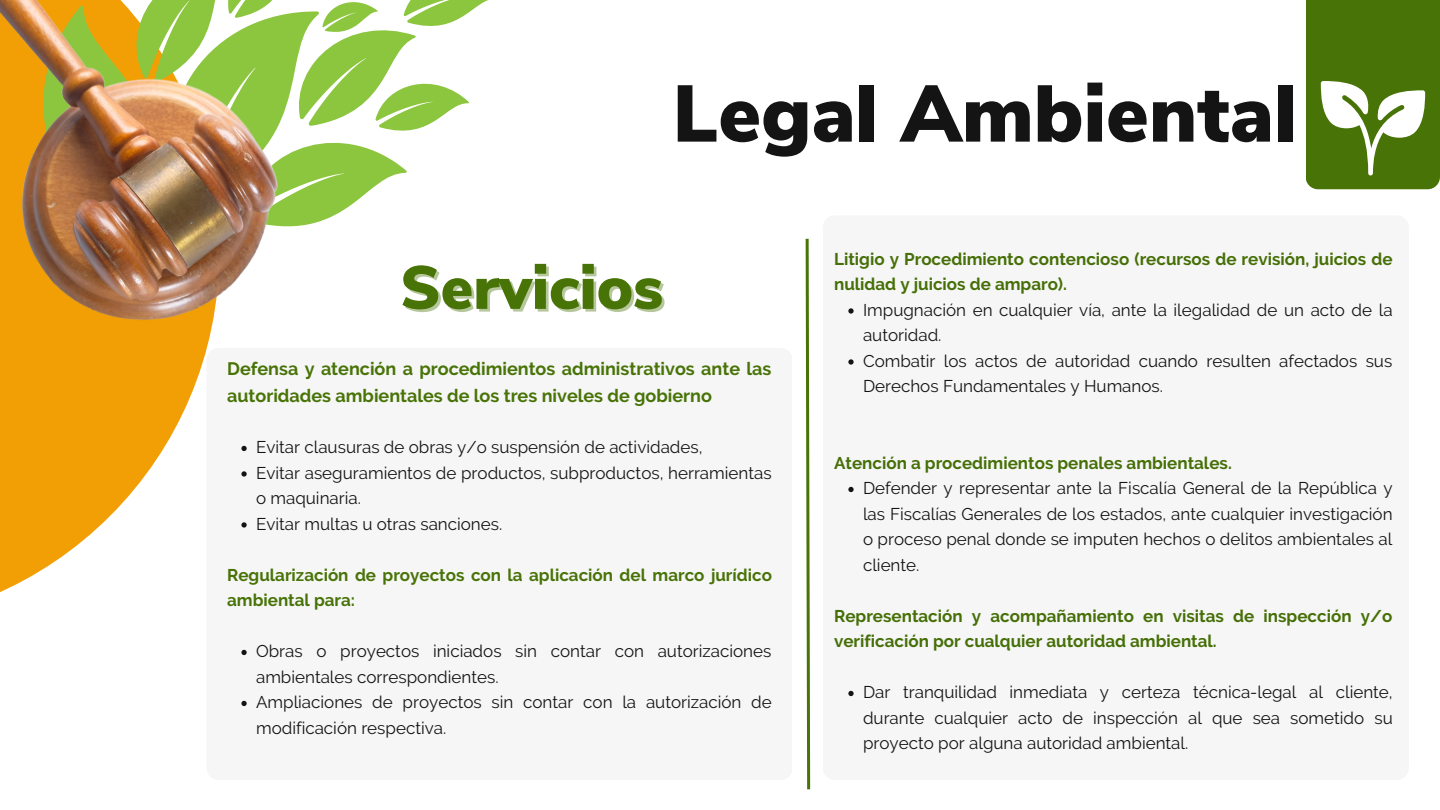
<style>
.page{position:relative;width:1440px;height:810px;background:#fff}
.page>*{position:absolute;margin:0;border:0;box-sizing:border-box;transform-origin:0 0}
.t1{font:900 80px "Nunito Sans";color:#141414}
.t2{font:900 61px "Nunito Sans";color:#487307}
.t3{font:700 18px/27px "Raleway";color:#487307}
.t4{font:17px/25.5px "Raleway";color:#141414}
.t5{font:700 17px/25.5px "Raleway";color:#487307}
</style>
<div class="page">
<svg style="left:0;top:412px;width:184px;height:180px;fill:#f29f05"></svg>
<div style="left:206px;top:348px;width:586px;height:432px;background:#f6f6f6;border-radius:12px"></div>
<svg style="left:1306px;top:0;width:134px;height:189px"></svg>
<svg style="left:296px;top:0;width:192px;height:226px"></svg>
<img style="left:0;top:0;width:296px;height:412px">
<svg style="left:241px;top:446px;width:6px;height:5px"></svg>
<svg style="left:241px;top:471px;width:6px;height:6px"></svg>
<svg style="left:241px;top:522px;width:6px;height:6px"></svg>
<svg style="left:241px;top:650px;width:6px;height:5px"></svg>
<svg style="left:241px;top:701px;width:6px;height:5px"></svg>
<div style="left:823px;top:215px;width:586px;height:565px;background:#f6f6f6;border-radius:12px"></div>
<svg style="left:805px;top:238px;width:6px;height:552px"></svg>
<h1 class="t1" style="left:673px;top:61px;width:625px">Legal Ambiental</h1>
<h2 class="t2" style="left:400px;top:247px;width:264px">Servicios</h2>
<p class="t3" style="left:227px;top:355px;width:546px">Defensa y atención a procedimientos administrativos ante las autoridades ambientales de los tres niveles de gobierno</p>
<p class="t4" style="left:256px;top:435px;width:517px">Evitar clausuras de obras y/o suspensión de actividades,<br>Evitar aseguramientos de productos, subproductos, herramientas o maquinaria.<br>Evitar multas u otras sanciones.</p>
<p class="t5" style="left:227px;top:562px;width:546px">Regularización de proyectos con la aplicación del marco jurídico ambiental para:</p>
<p class="t4" style="left:256px;top:639px;width:517px">Obras o proyectos iniciados sin contar con autorizaciones ambientales correspondientes.<br>Ampliaciones de proyectos sin contar con la autorización de modificación respectiva.</p>
<p class="t5" style="left:834px;top:246px;width:560px">Litigio y Procedimiento contencioso (recursos de revisión, juicios de nulidad y juicios de amparo).</p>
<p class="t4" style="left:863px;top:297px;width:531px">Impugnación en cualquier vía, ante la ilegalidad de un acto de la autoridad.<br>Combatir los actos de autoridad cuando resulten afectados sus Derechos Fundamentales y Humanos.</p>
<p class="t5" style="left:834px;top:450px;width:399px">Atención a procedimientos penales ambientales.</p>
<p class="t4" style="left:863px;top:476px;width:531px;text-align:justify">Defender y representar ante la Fiscalía General de la República y las Fiscalías Generales de los estados, ante cualquier investigación o proceso penal donde se imputen hechos o delitos ambientales al cliente.</p>
<p class="t5" style="left:834px;top:603px;width:560px">Representación y acompañamiento en visitas de inspección y/o verificación por cualquier autoridad ambiental.</p>
<p class="t4" style="left:863px;top:680px;width:531px;text-align:justify">Dar tranquilidad inmediata y certeza técnica-legal al cliente, durante cualquier acto de inspección al que sea sometido su proyecto por alguna autoridad ambiental.</p>
</div>
